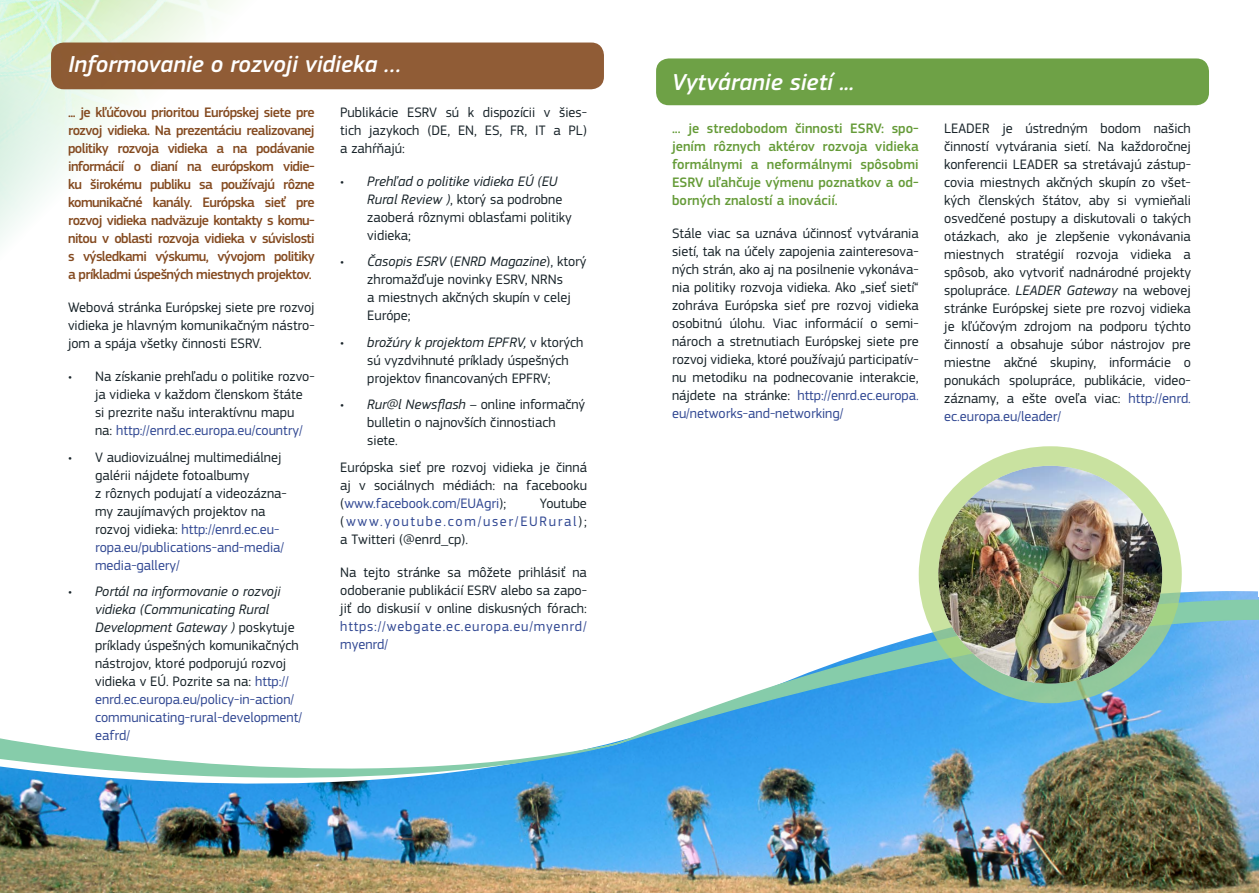
<style>
.page{position:relative;width:1259px;height:893px;background:#fff}
.page>*{position:absolute;margin:0;border:0;box-sizing:border-box;transform-origin:0 0}
.t1{font:italic 500 24px "PF Square Sans Pro";color:#fff}
.t2{font:14.25px/18px "PF Square Sans Pro";color:#182329;text-align:justify}
.t3{font:500 14.25px/18px "PF Square Sans Pro";letter-spacing:-.04em;color:#844a20;text-align:justify}
.t4{font:500 14.25px/18px "PF Square Sans Pro";color:#659b38;text-align:justify}
.t5{font:14.25px/18px "PF Square Sans Pro";letter-spacing:.06em;color:#304792}
.s1{color:#304792}
.s2{font-style:italic}
</style>
<div class="page">
<img style="left:0;top:810px;width:1259px;height:83px">
<svg style="left:0;top:0;width:436px;height:241px"></svg>
<svg style="left:0;top:583px;width:1259px;height:227px"></svg>
<div style="left:656px;top:58px;width:553px;height:47px;background:#6ea146;border-radius:13px"></div>
<img style="left:938px;top:466px;width:224px;height:218px">
<div style="left:918px;top:446px;width:263px;height:257px;border:20px solid #b1d575;border-radius:50%"></div>
<div style="left:51px;top:43px;width:553px;height:46px;background:#905c36;border-radius:13px"></div>
<h1 class="t1" style="left:68px;top:50px;width:334px">Informovanie o rozvoji vidieka …</h1>
<p class="t3" style="left:68px;top:104px;width:248px">... je kľúčovou prioritou Európskej siete pre rozvoj vidieka. Na prezentáciu realizovanej politiky rozvoja vidieka a na podávanie informácií o dianí na európskom vidie&shy;ku širokému publiku sa používajú rôzne komunikačné kanály. Európska sieť pre rozvoj vidieka nadväzuje kontakty s komu&shy;nitou v oblasti rozvoja vidieka v súvislosti s výsledkami výskumu, vývojom politiky a príkladmi úspešných miestnych projektov.</p>
<p class="t2" style="left:68px;top:298px;width:248px">Webová stránka Európskej siete pre rozvoj vidieka je hlavným komunikačným nástro&shy;jom a spája všetky činnosti ESRV.</p>
<p class="t2" style="left:95px;top:367px;width:221px;text-align:left;text-indent:-27px">• Na získanie prehľadu o politike rozvo&shy;ja vidieka v každom členskom štáte si prezrite našu interaktívnu mapu na: <span class="s1">http://enrd.ec.europa.eu/country/</span></p>
<p class="t2" style="left:95px;top:448px;width:193px;text-align:left;text-indent:-27px">• V audiovizuálnej multimediálnej galérii nájdete fotoalbumy<br>z rôznych podujatí a videozázna&shy;my zaujímavých projektov na rozvoj vidieka: <span class="s1">http://enrd.ec.eu&shy;ropa.eu/publications-and-media/ media-gallery/</span></p>
<p class="t2" style="left:95px;top:582px;width:208px;text-align:left;text-indent:-27px"><span class="s2">• Portál na informovanie o rozvoji vidieka (Communicating Rural<br>Development Gateway )</span> poskytuje príklady úspešných komunikačných nástrojov, ktoré podporujú rozvoj vidieka v EÚ. Pozrite sa na: <span class="s1">http:// enrd.ec.europa.eu/policy-in-action/ communicating-rural-development/ eafrd/</span></p>
<p class="t2" style="left:340px;top:103px;width:248px">Publikácie ESRV sú k dispozícii v šies&shy;tich jazykoch (DE, EN, ES, FR, IT a PL) a zahŕňajú:</p>
<p class="t2" style="left:367px;top:172px;width:206px;text-align:left;text-indent:-27px"><span class="s2">• Prehľad o politike vidieka EÚ (EU<br>Rural Review )</span>, ktorý sa podrobne zaoberá rôznymi oblasťami politiky vidieka;</p>
<p class="t2" style="left:367px;top:253px;width:221px;text-align:left;text-indent:-27px"><span class="s2">• Časopis ESRV</span> (<span class="s2">ENRD Magazine</span>), ktorý zhromažďuje novinky ESRV, NRNs<br>a miestnych akčných skupín v celej<br>Európe;</p>
<p class="t2" style="left:367px;top:333px;width:218px;text-align:left;text-indent:-27px"><span class="s2">• brožúry k projektom EPFRV,</span> v ktorých sú vyzdvihnuté príklady úspešných projektov financovaných EPFRV;</p>
<p class="t2" style="left:367px;top:396px;width:219px;text-align:left;text-indent:-27px"><span class="s2">• Rur@l Newsflash</span> – online informačný bulletin o najnovších činnostiach siete.</p>
<p class="t2" style="left:340px;top:458px;width:248px">Európska sieť pre rozvoj vidieka je činná aj v sociálnych médiách: na facebooku (<span class="s1">www.facebook.com/EUAgri</span>);</p>
<p class="t2" style="left:340px;top:494px;width:248px;text-indent:200px">Youtube (<span class="s1">www.youtube.com/user/EURural</span>); a Twitteri (@enrd_cp).</p>
<p class="t2" style="left:340px;top:563px;width:248px">Na tejto stránke sa môžete prihlásiť na odoberanie publikácií ESRV alebo sa zapo&shy;jiť do diskusií v online diskusných fórach:</p>
<p class="t5" style="left:340px;top:617px;width:248px">https://webgate.ec.europa.eu/myenrd/ myenrd/</p>
<h1 class="t1" style="left:671px;top:68px;width:184px">Vytváranie sietí ...</h1>
<p class="t4" style="left:672px;top:120px;width:248px">... je stredobodom činnosti ESRV: spo&shy;jením rôznych aktérov rozvoja vidieka formálnymi a neformálnymi spôsobmi ESRV uľahčuje výmenu poznatkov a od&shy;borných znalostí a inovácií.</p>
<p class="t2" style="left:672px;top:224px;width:248px">Stále viac sa uznáva účinnosť vytvárania sietí, tak na účely zapojenia zainteresova&shy;ných strán, ako aj na posilnenie vykonáva&shy;nia politiky rozvoja vidieka. Ako „sieť sietí“ zohráva Európska sieť pre rozvoj vidieka osobitnú úlohu. Viac informácií o semi&shy;nároch a stretnutiach Európskej siete pre rozvoj vidieka, ktoré používajú participatív&shy;nu metodiku na podnecovanie interakcie, nájdete na stránke: <span class="s1">http://enrd.ec.europa. eu/networks-and-networking/</span></p>
<p class="t2" style="left:944px;top:119px;width:248px">LEADER je ústredným bodom našich činností vytvárania sietí. Na každoročnej konferencii LEADER sa stretávajú zástup&shy;covia miestnych akčných skupín zo všet&shy;kých členských štátov, aby si vymieňali osvedčené postupy a diskutovali o takých otázkach, ako je zlepšenie vykonávania miestnych stratégií rozvoja vidieka a spôsob, ako vytvoriť nadnárodné projekty spolupráce. <span class="s2">LEADER Gateway</span> na webovej stránke Európskej siete pre rozvoj vidieka je kľúčovým zdrojom na podporu týchto činností a obsahuje súbor nástrojov pre miestne akčné skupiny, informácie o ponukách spolupráce, publikácie, video&shy;záznamy, a ešte oveľa viac: <span class="s1">http://enrd. ec.europa.eu/leader/</span></p>
</div>
